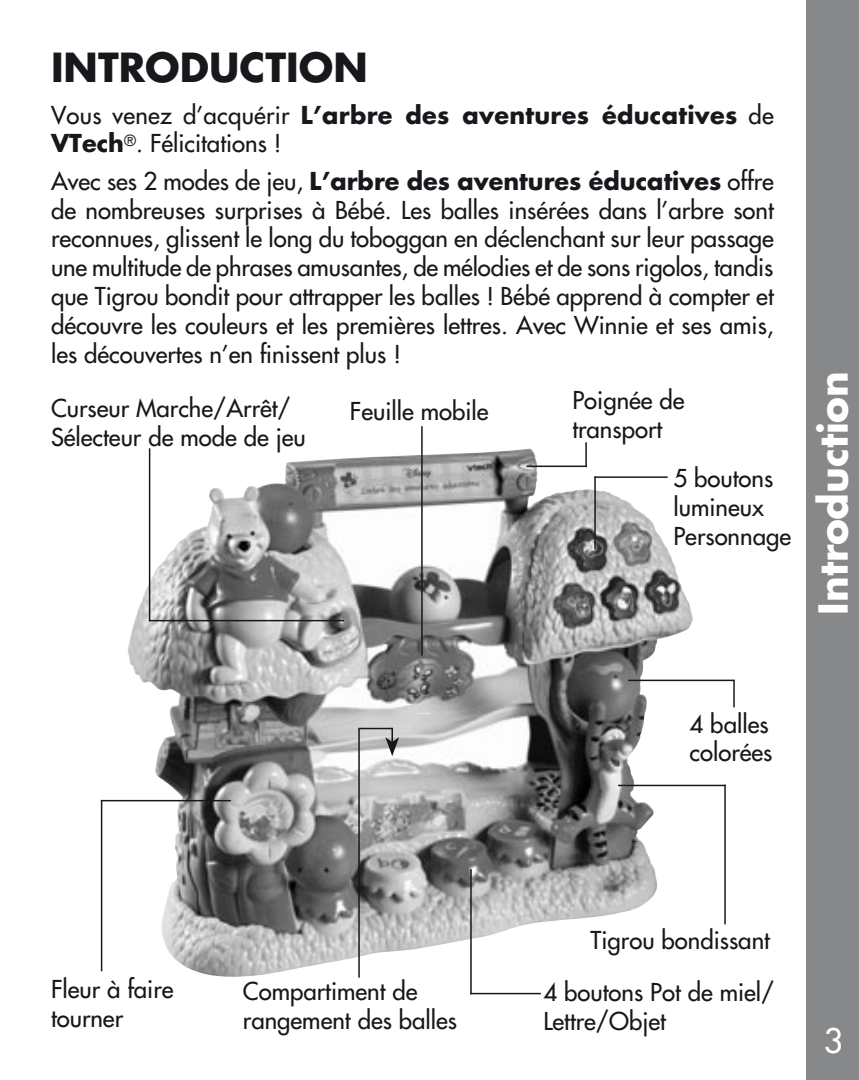
<style>
.page{position:relative;width:859px;height:1080px;background:#fff}
.page>*{position:absolute;margin:0;border:0;box-sizing:border-box;transform-origin:0 0}
.t1{font:700 39px "Futura";color:#1a171c}
.t2{font:700 39px "Futura";color:#fff}
.t3{font:33px "Futura";color:#fff}
.t4{font:24px/28.8px "Futura";color:#1a171c}
.s1{font-weight:700}
</style>
<div class="page">
<div style="left:806px;top:0;width:53px;height:1080px;background:#87888a"></div>
<img style="left:127px;top:448px;width:559px;height:529px">
<hr style="left:149px;top:620px;width:195px;height:1px;background:#1a171c">
<hr style="left:149px;top:448px;width:1px;height:173px;background:#1a171c">
<hr style="left:594px;top:476px;width:2px;height:74px;background:#1a171c">
<hr style="left:618px;top:785px;width:108px;height:1px;background:#1a171c">
<hr style="left:101px;top:800px;width:130px;height:1px;background:#1a171c">
<hr style="left:101px;top:800px;width:1px;height:171px;background:#1a171c">
<hr style="left:470px;top:869px;width:2px;height:125px;background:#1a171c">
<hr style="left:421px;top:426px;width:2px;height:230px;background:#1a171c">
<svg style="left:385px;top:728px;width:14px;height:28px"></svg>
<hr style="left:358px;top:728px;width:34px;height:1px;background:#1a171c">
<hr style="left:358px;top:729px;width:2px;height:249px;background:#1a171c">
<hr style="left:733px;top:681px;width:2px;height:26px;background:#1a171c">
<hr style="left:628px;top:680px;width:107px;height:1px;background:#1a171c">
<hr style="left:724px;top:785px;width:2px;height:139px;background:#1a171c">
<hr style="left:470px;top:993px;width:71px;height:1px;background:#1a171c">
<hr style="left:594px;top:476px;width:74px;height:2px;background:#1a171c">
<hr style="left:526px;top:466px;width:61px;height:1px;background:#1a171c">
<hr style="left:585px;top:442px;width:2px;height:25px;background:#1a171c">
<h1 class="t1" style="left:51px;top:42px;width:318px">INTRODUCTION</h1>
<p class="t4" style="left:51px;top:101px;width:724px">Vous venez d’acquérir <span class="s1">L’arbre des aventures éducatives</span> de<br><span class="s1">VTech</span><sup>®</sup>. Félicitations !</p>
<p class="t4" style="left:51px;top:167px;width:724px;text-align:justify">Avec ses 2 modes de jeu, <span class="s1">L’arbre des aventures éducatives</span> offre de nombreuses surprises à Bébé. Les balles insérées dans l’arbre sont reconnues, glissent le long du toboggan en déclenchant sur leur passage une multitude de phrases amusantes, de mélodies et de sons rigolos, tandis que Tigrou bondit pour attrapper les balles ! Bébé apprend à compter et découvre les couleurs et les premières lettres. Avec Winnie et ses amis, les découvertes n’en finissent plus !</p>
<p class="t4" style="left:51px;top:394px;width:256px">Curseur Marche/Arrêt/<br>Sélecteur de mode de jeu</p>
<p class="t4" style="left:350px;top:397px;width:140px">Feuille mobile</p>
<p class="t4" style="left:572px;top:386px;width:114px">Poignée de transport</p>
<p class="t4" style="left:673px;top:464px;width:119px">5 boutons lumineux<br>Personnage</p>
<h1 class="t2" style="left:807px;top:615px;width:245px;rotate:-90deg">Introduction</h1>
<p class="t4" style="left:689px;top:709px;width:84px">4 balles colorées</p>
<p class="t4" style="left:591px;top:926px;width:181px">Tigrou bondissant</p>
<p class="t4" style="left:51px;top:975px;width:124px">Fleur à faire tourner</p>
<p class="t4" style="left:543px;top:978px;width:233px">4 boutons Pot de miel/<br>Lettre/Objet</p>
<p class="t4" style="left:243px;top:977px;width:216px">Compartiment de rangement des balles</p>
<h2 class="t3" style="left:824px;top:1021px;width:21px">3</h2>
</div>
